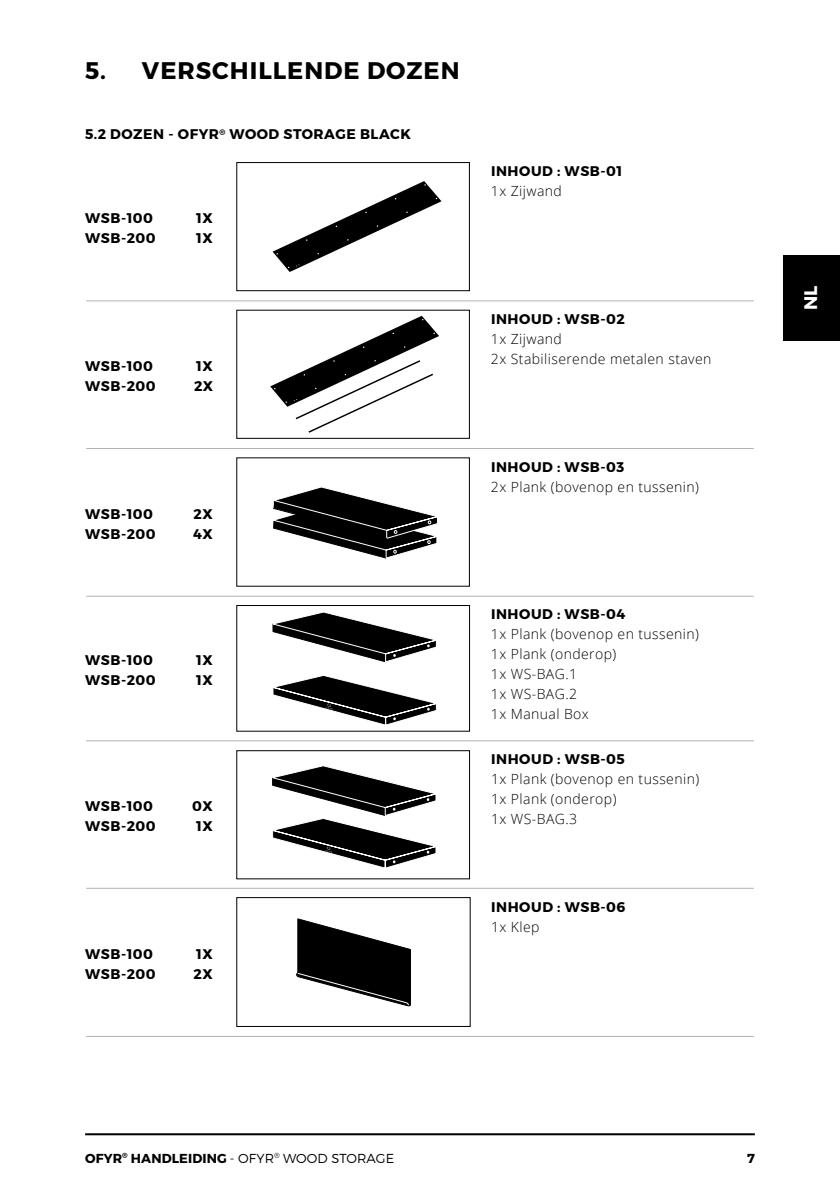
<style>
.page{position:relative;width:840px;height:1191px;background:#fff}
.page>*{position:absolute;margin:0;border:0;box-sizing:border-box;transform-origin:0 0}
.t1{font:700 24px "Montserrat";letter-spacing:.04em;color:#000}
.t2{font:700 18.2px "Montserrat";color:#fff}
.t3{font:700 14px "Montserrat";letter-spacing:.04em;color:#000}
.t4{font:300 14px/20px "Open Sans";letter-spacing:.03em;color:#000}
.t5{font:300 13px "Montserrat";letter-spacing:.01em;color:#000}
.t6{font:700 13px "Montserrat";color:#000}
.s1{font-weight:700}
</style>
<div class="page">
<hr style="left:85px;top:1133px;width:669px;height:2px;background:#000">
<div style="left:782px;top:255px;width:57px;height:85px;background:#000"></div>
<div style="left:236px;top:605px;width:233px;height:126px;border:1px solid #000"></div>
<div style="left:236px;top:162px;width:233px;height:129px;border:1px solid #000"></div>
<hr style="left:86px;top:300px;width:667px;height:1px;background:#b3b2b2">
<hr style="left:86px;top:448px;width:667px;height:1px;background:#b3b2b2">
<hr style="left:86px;top:596px;width:667px;height:1px;background:#b3b2b2">
<div style="left:236px;top:750px;width:233px;height:129px;border:1px solid #000"></div>
<hr style="left:86px;top:740px;width:667px;height:1px;background:#b3b2b2">
<div style="left:236px;top:897px;width:234px;height:129px;border:1px solid #000"></div>
<hr style="left:86px;top:888px;width:667px;height:1px;background:#b3b2b2">
<svg style="left:296px;top:918px;width:115px;height:88px"></svg>
<svg style="left:272px;top:765px;width:164px;height:103px"></svg>
<svg style="left:273px;top:675px;width:164px;height:50px"></svg>
<svg style="left:272px;top:612px;width:165px;height:51px"></svg>
<svg style="left:273px;top:487px;width:164px;height:72px"></svg>
<svg style="left:270px;top:316px;width:169px;height:117px"></svg>
<svg style="left:272px;top:181px;width:169px;height:91px"></svg>
<hr style="left:86px;top:1036px;width:667px;height:1px;background:#b3b2b2">
<h1 class="t1" style="left:85px;top:56px;width:376px">5. VERSCHILLENDE DOZEN</h1>
<p class="t3" style="left:85px;top:126px;width:327px">5.2 DOZEN - OFYR<sup>®</sup> WOOD STORAGE BLACK</p>
<p class="t3" style="left:85px;top:210px;width:69px">WSB-100</p>
<p class="t3" style="left:196px;top:210px;width:18px">1X</p>
<p class="t3" style="left:85px;top:230px;width:72px">WSB-200</p>
<p class="t3" style="left:196px;top:230px;width:18px">1X</p>
<p class="t3" style="left:85px;top:357px;width:69px">WSB-100</p>
<p class="t3" style="left:196px;top:357px;width:18px">1X</p>
<p class="t3" style="left:85px;top:377px;width:72px">WSB-200</p>
<p class="t3" style="left:194px;top:377px;width:21px">2X</p>
<p class="t3" style="left:85px;top:505px;width:69px">WSB-100</p>
<p class="t3" style="left:193px;top:505px;width:21px">2X</p>
<p class="t3" style="left:85px;top:525px;width:72px">WSB-200</p>
<p class="t3" style="left:193px;top:525px;width:21px">4X</p>
<p class="t3" style="left:85px;top:651px;width:69px">WSB-100</p>
<p class="t3" style="left:196px;top:651px;width:18px">1X</p>
<p class="t3" style="left:85px;top:671px;width:72px">WSB-200</p>
<p class="t3" style="left:196px;top:671px;width:18px">1X</p>
<p class="t3" style="left:85px;top:797px;width:69px">WSB-100</p>
<p class="t3" style="left:192px;top:797px;width:22px">0X</p>
<p class="t3" style="left:85px;top:817px;width:72px">WSB-200</p>
<p class="t3" style="left:196px;top:817px;width:18px">1X</p>
<p class="t3" style="left:85px;top:945px;width:69px">WSB-100</p>
<p class="t3" style="left:196px;top:945px;width:18px">1X</p>
<p class="t3" style="left:85px;top:965px;width:72px">WSB-200</p>
<p class="t3" style="left:193px;top:965px;width:21px">2X</p>
<p class="t3" style="left:490px;top:162px;width:133px">INHOUD : WSB-01</p>
<p class="t4" style="left:490px;top:180px;width:72px">1x Zijwand</p>
<p class="t3" style="left:490px;top:310px;width:135px">INHOUD : WSB-02</p>
<p class="t4" style="left:490px;top:328px;width:222px">1x Zijwand<br>2x Stabiliserende metalen staven</p>
<p class="t3" style="left:490px;top:458px;width:135px">INHOUD : WSB-03</p>
<p class="t4" style="left:490px;top:477px;width:209px">2x Plank (bovenop en tussenin)</p>
<p class="t3" style="left:490px;top:605px;width:136px">INHOUD : WSB-04</p>
<p class="t4" style="left:490px;top:623px;width:209px">1x Plank (bovenop en tussenin)<br>1x Plank (onderop)<br>1x WS-BAG.1<br>1x WS-BAG.2<br>1x Manual Box</p>
<p class="t3" style="left:491px;top:750px;width:135px">INHOUD : WSB-05</p>
<p class="t4" style="left:491px;top:768px;width:209px">1x Plank (bovenop en tussenin)<br>1x Plank (onderop)<br>1x WS-BAG.3</p>
<p class="t3" style="left:491px;top:898px;width:136px">INHOUD : WSB-06</p>
<p class="t4" style="left:491px;top:916px;width:50px">1x Klep</p>
<h2 class="t2" style="left:799px;top:310px;width:26px;rotate:-90deg">NL</h2>
<p class="t5" style="left:85px;top:1150px;width:310px"><span class="s1">OFYR</span><sup>®</sup> <span class="s1">HANDLEIDING</span> - OFYR<sup>®</sup> WOOD STORAGE</p>
<p class="t6" style="left:746px;top:1150px;width:9px">7</p>
</div>
